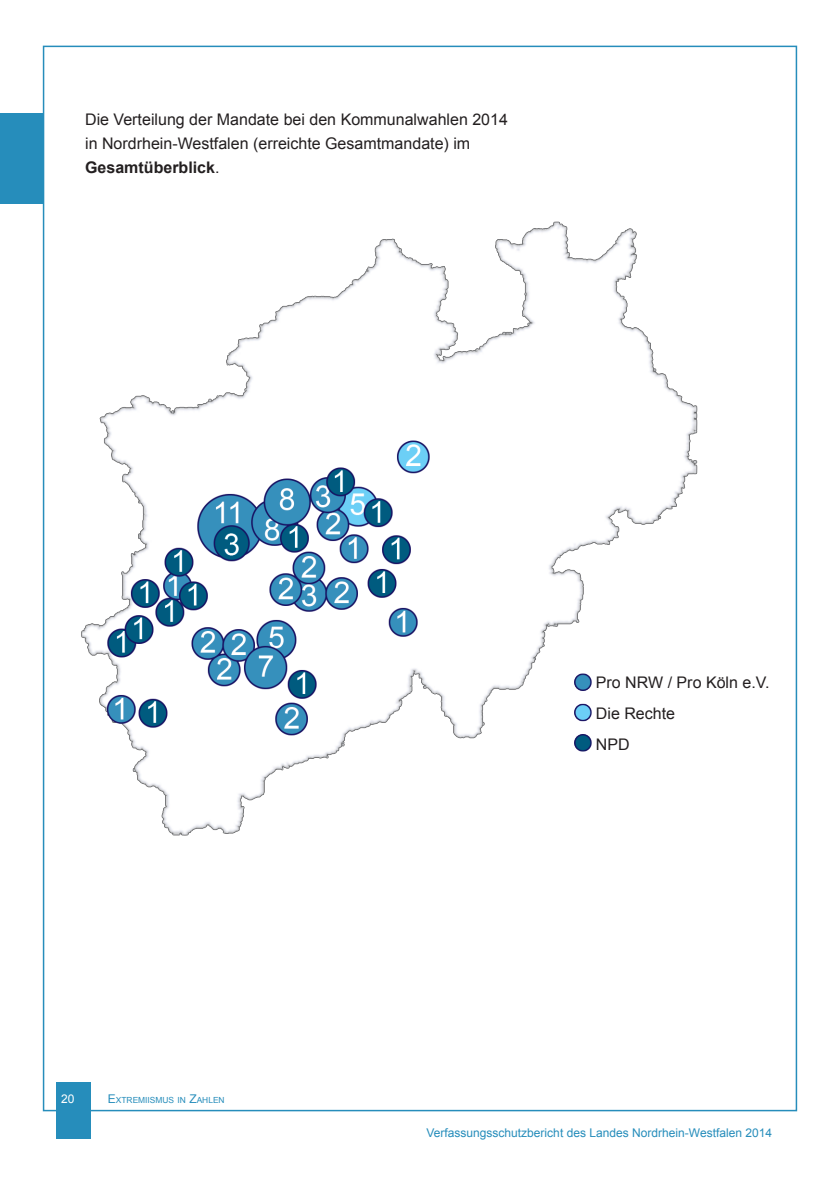
<style>
.page{position:relative;width:840px;height:1191px;background:#fff}
.page>*{position:absolute;margin:0;border:0;box-sizing:border-box;transform-origin:0 0}
._21_Absatz_ohne_Abst{font:16px/24px "Arial";color:#231f20}
.t1{font:12px "Arial";color:#268dbb}
.t2{font:12px "Arial";color:#fff}
.t3{font:8.4px "Arial";color:#268dbb}
.s1{font-weight:700}
.s2{font-size:12px}
</style>
<div class="page">
<div style="left:57px;top:1081px;width:34px;height:57px;background:#268dbb"></div>
<div style="left:0;top:113px;width:43px;height:91px;background:#268dbb"></div>
<img style="left:81px;top:221px;width:617px;height:615px">
<p class="_21_Absatz_ohne_Abst" style="left:85px;top:108px;width:424px">Die Verteilung der Mandate bei den Kommunalwahlen 2014 in Nordrhein-Westfalen (erreichte Gesamtmandate) im<br><span class="s1">Gesamtüberblick</span>.</p>
<p class="t2" style="left:61px;top:1091px;width:15px">20</p>
<p class="t3" style="left:108px;top:1094px;width:118px"><span class="s2">E</span>XTREMIISMUS IN <span class="s2">Z</span>AHLEN</p>
<p class="_21_Absatz_ohne_Abst" style="left:595px;top:670px;width:175px">Pro NRW / Pro Köln e.V.</p>
<p class="_21_Absatz_ohne_Abst" style="left:595px;top:701px;width:81px">Die Rechte</p>
<p class="_21_Absatz_ohne_Abst" style="left:595px;top:732px;width:35px">NPD</p>
<p class="t1" style="left:426px;top:1125px;width:347px">Verfassungsschutzbericht des Landes Nordrhein-Westfalen 2014</p>
</div>
